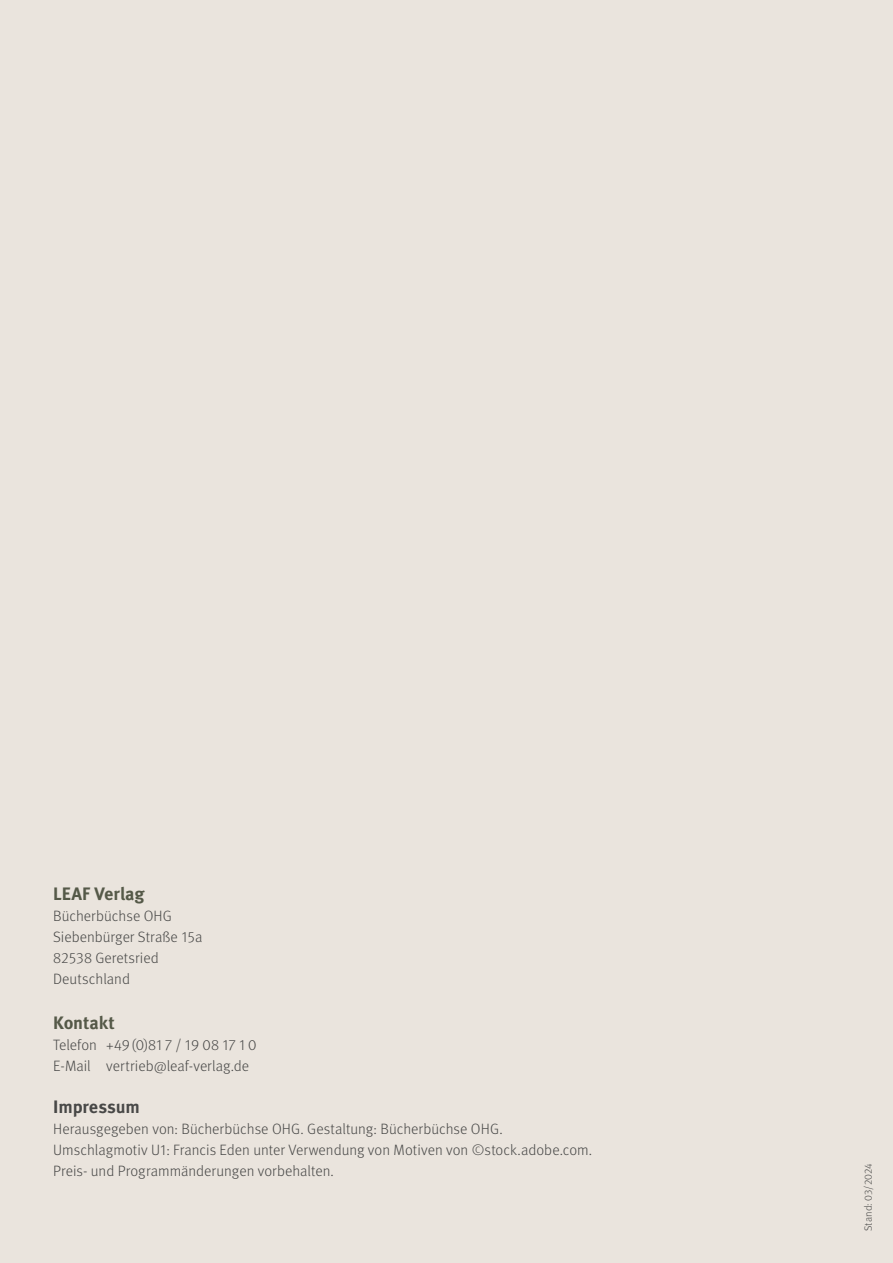
<style>
.page{position:relative;width:893px;height:1263px;background:#eae4dd}
.page>*{position:absolute;margin:0;border:0;box-sizing:border-box;transform-origin:0 0}
.t1{font:700 18px "Meta Pro";color:#555948}
.t2{font:700 18px "Meta Pro";letter-spacing:-.005em;color:#484847}
.t3{font:300 15px/21px "Meta Pro";color:#484847}
.t4{font:300 10.5px "Meta Pro";letter-spacing:.015em;color:#484847}
</style>
<div class="page">
<p class="t1" style="left:53px;top:880px;width:93px">LEAF Verlag</p>
<p class="t3" style="left:53px;top:905px;width:151px">Bücherbüchse OHG<br>Siebenbürger Straße 15a<br>82538 Geretsried<br>Deutschland</p>
<p class="t1" style="left:53px;top:1009px;width:63px">Kontakt</p>
<p class="t3" style="left:53px;top:1034px;width:205px">Telefon +49(0)81 7 / 19 08 17 10<br>E-Mail vertrieb@leaf-verlag.de</p>
<p class="t2" style="left:53px;top:1093px;width:88px">Impressum</p>
<p class="t3" style="left:53px;top:1118px;width:541px">Herausgegeben von: Bücherbüchse OHG. Gestaltung: Bücherbüchse OHG.<br>Umschlagmotiv U1: Francis Eden unter Verwendung von Motiven von ©stock.adobe.com.<br>Preis- und Programmänderungen vorbehalten.</p>
<p class="t4" style="left:860px;top:1231px;width:70px;rotate:-90deg">Stand: 03/2024</p>
</div>
